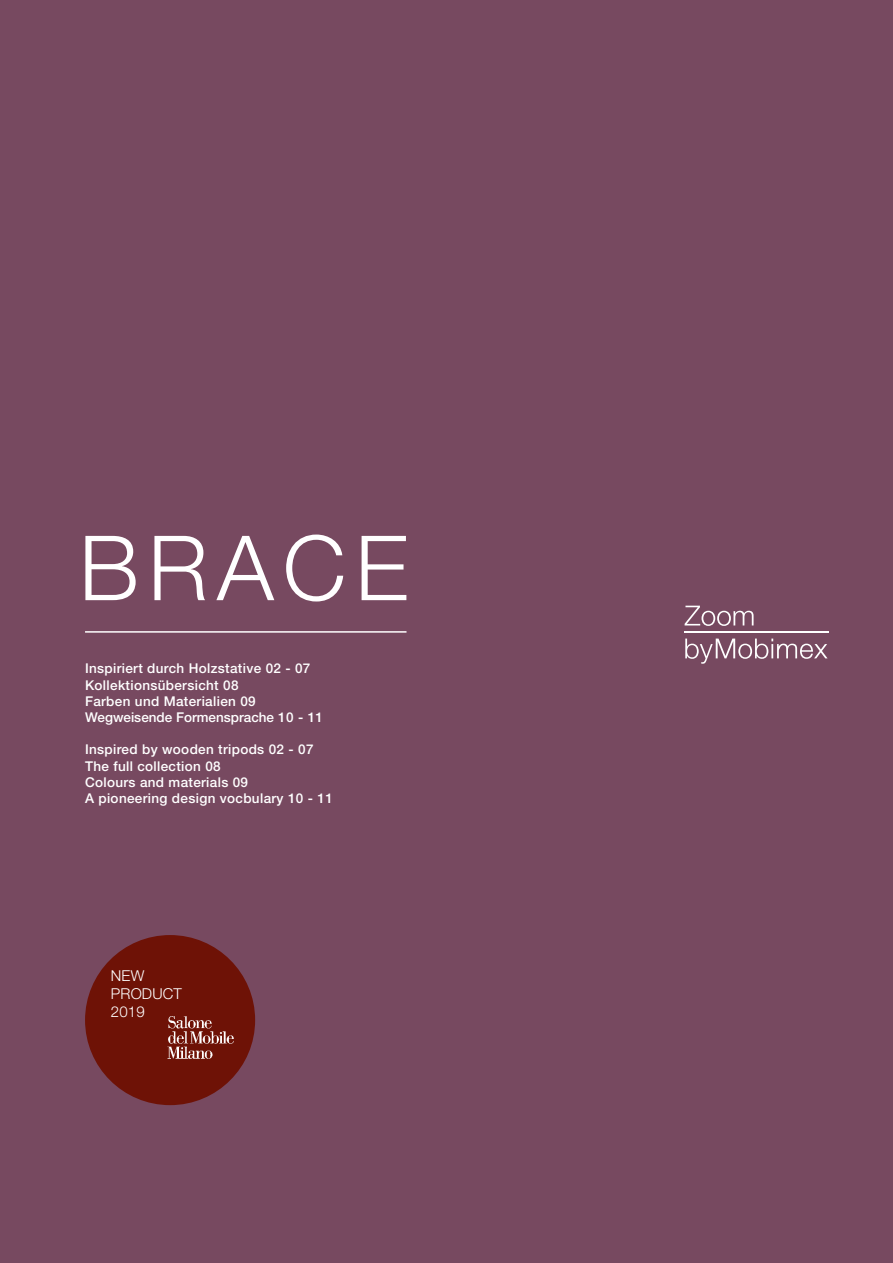
<style>
.page{position:relative;width:893px;height:1263px;background:#774960}
.page>*{position:absolute;margin:0;border:0;box-sizing:border-box;transform-origin:0 0}
.t1{font:300 90px "Helvetica Neue LT Std";letter-spacing:.1em;color:#fff}
.t2{font:300 15px/18px "Helvetica Neue LT Std";letter-spacing:.01em;color:#fff}
.t3{font:500 13.5px/16.2px "Helvetica Neue LT Std";letter-spacing:.025em;color:#fff}
</style>
<div class="page">
<hr style="left:85px;top:631px;width:321px;height:2px;background:#fff">
<hr style="left:684px;top:631px;width:145px;height:2px;background:#fff">
<svg style="left:685px;top:606px;width:68px;height:20px"></svg>
<svg style="left:685px;top:638px;width:142px;height:26px"></svg>
<div style="left:85px;top:935px;width:170px;height:170px;background:#6e1206;border-radius:50%"></div>
<img style="left:167px;top:1016px;width:78px;height:65px">
<h1 class="t1" style="left:79px;top:513px;width:331px">BRACE</h1>
<p class="t3" style="left:85px;top:660px;width:239px">Inspiriert durch Holzstative 02 - 07<br>Kollektionsübersicht 08<br>Farben und Materialien 09<br>Wegweisende Formensprache 10 - 11</p>
<p class="t3" style="left:85px;top:741px;width:249px">Inspired by wooden tripods 02 - 07<br>The full collection 08<br>Colours and materials 09<br>A pioneering design vocbulary 10 - 11</p>
<p class="t2" style="left:111px;top:966px;width:72px">NEW<br>PRODUCT<br>2019</p>
</div>
